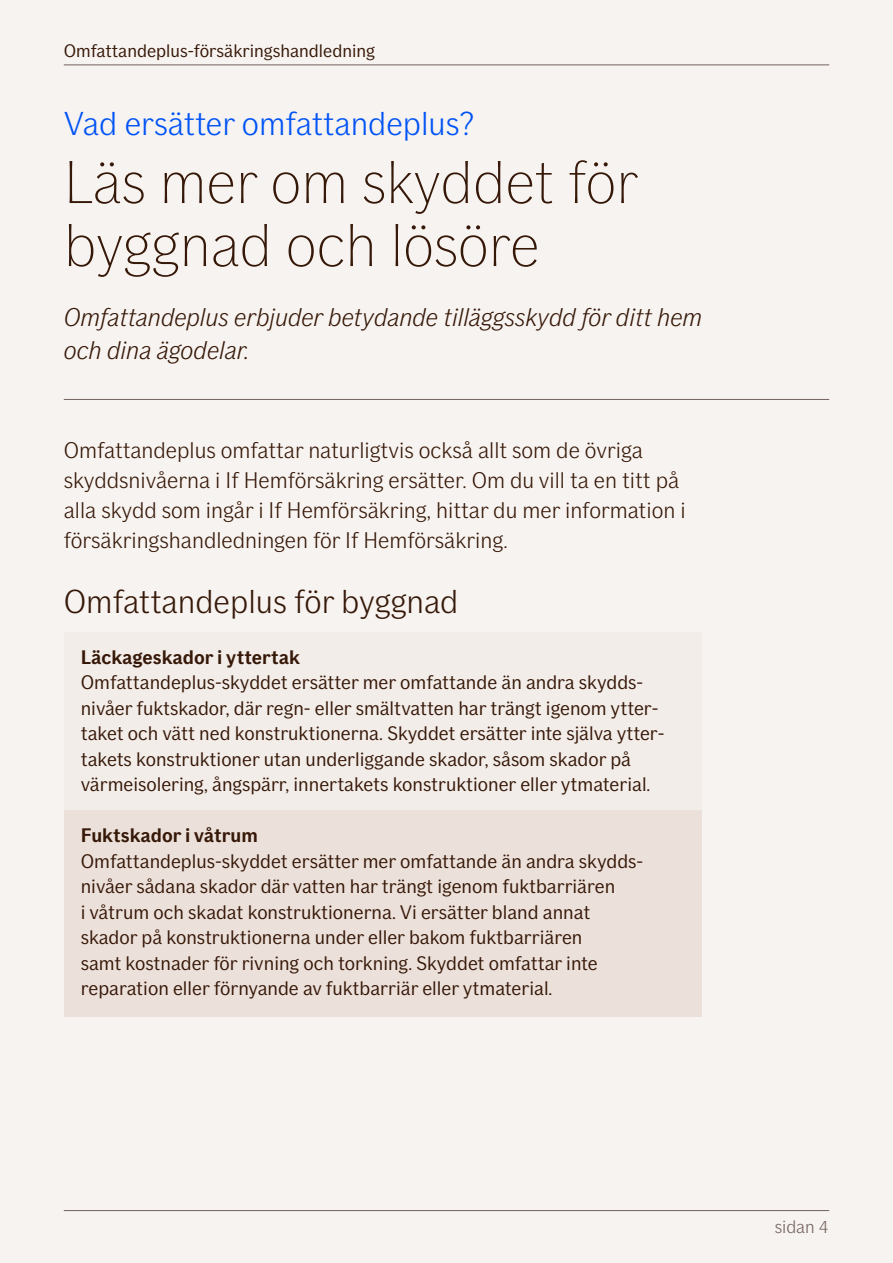
<style>
.page{position:relative;width:893px;height:1263px;background:#f7f3f0}
.page>*{position:absolute;margin:0;border:0;box-sizing:border-box;transform-origin:0 0}
.t1{font:100 60px/63px "If Sans";color:#361808}
.t2{font:300 33px "If Sans";color:#0053f5}
.t3{font:300 33px "If Sans";color:#361808}
.t4{font:italic 300 25.5px/33px "If Sans";color:#361808}
.t5{font:300 22.5px/30px "If Sans";color:#361808}
.t6{font:19.5px/25.5px "If Sans";color:#361808}
.t7{font:700 19.5px "If Sans";color:#361808}
.t8{font:18px "If Sans";color:#361808}
.t9{font:300 18px "If Sans";color:#73625e}
</style>
<div class="page">
<hr style="left:64px;top:64px;width:765px;height:1px;background:#73625e">
<hr style="left:64px;top:1210px;width:765px;height:1px;background:#73625e">
<hr style="left:64px;top:399px;width:765px;height:1px;background:#73625e">
<div style="left:64px;top:632px;width:638px;height:181px;background:#f3ede9"></div>
<div style="left:64px;top:810px;width:638px;height:207px;background:#ece1da"></div>
<p class="t8" style="left:64px;top:40px;width:313px">Omfattandeplus-försäkringshandledning</p>
<h2 class="t2" style="left:64px;top:105px;width:412px">Vad ersätter omfattandeplus?</h2>
<h1 class="t1" style="left:64px;top:151px;width:576px">Läs mer om skyddet för byggnad och lösöre</h1>
<h3 class="t4" style="left:64px;top:301px;width:640px">Omfattandeplus erbjuder betydande tilläggsskydd för ditt hem och dina ägodelar.</h3>
<p class="t5" style="left:64px;top:435px;width:623px">Omfattandeplus omfattar naturligtvis också allt som de övriga skyddsnivåerna i If Hemförsäkring ersätter. Om du vill ta en titt på alla skydd som ingår i If Hemförsäkring, hittar du mer information i försäkringshandledningen för If Hemförsäkring.</p>
<h2 class="t3" style="left:64px;top:582px;width:396px">Omfattandeplus för byggnad</h2>
<p class="t7" style="left:81px;top:645px;width:221px">Läckageskador i yttertak</p>
<p class="t6" style="left:81px;top:670px;width:585px">Omfattandeplus-skyddet ersätter mer omfattande än andra skydds&shy;nivåer fuktskador, där regn- eller smältvatten har trängt igenom ytter&shy;taket och vätt ned konstruktionerna. Skyddet ersätter inte själva ytter&shy;takets konstruktioner utan underliggande skador, såsom skador på värmeisolering, ångspärr, innertakets konstruktioner eller ytmaterial.</p>
<p class="t7" style="left:81px;top:824px;width:179px">Fuktskador i våtrum</p>
<p class="t6" style="left:81px;top:848px;width:564px">Omfattandeplus-skyddet ersätter mer omfattande än andra skydds&shy;nivåer sådana skador där vatten har trängt igenom fuktbarriären<br>i våtrum och skadat konstruktionerna. Vi ersätter bland annat skador på konstruktionerna under eller bakom fuktbarriären<br>samt kostnader för rivning och torkning. Skyddet omfattar inte reparation eller förnyande av fuktbarriär eller ytmaterial.</p>
<p class="t9" style="left:775px;top:1217px;width:55px">sidan 4</p>
</div>
